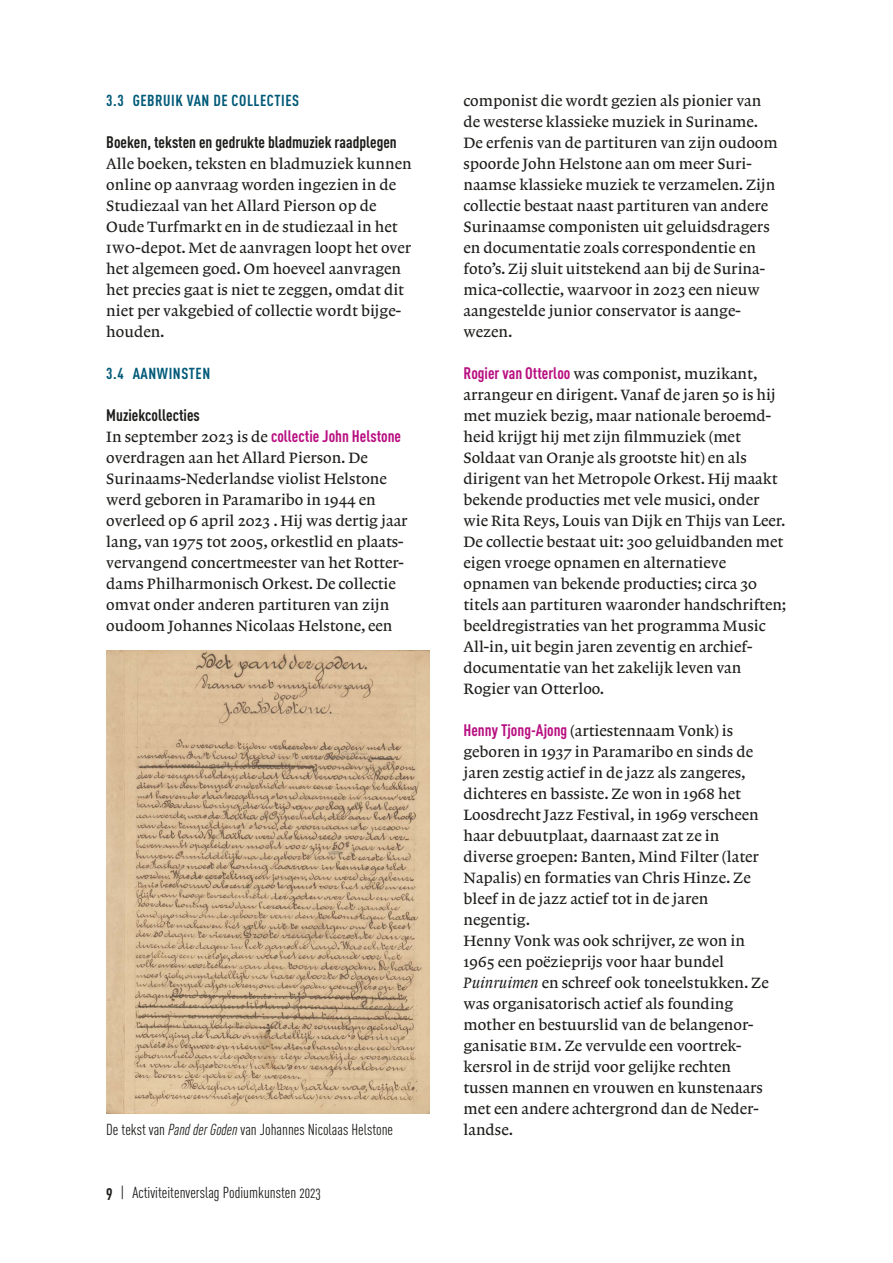
<style>
.page{position:relative;width:893px;height:1263px;background:#fff}
.page>*{position:absolute;margin:0;border:0;box-sizing:border-box;transform-origin:0 0}
.tk_2{font:700 16.5px "FFDIN Pro Cond";color:#1d1d1b}
.normaal{font:700 16.5px "FFDIN Pro Cond";color:#b80e80}
.normaal-2{font:15.75px/21px "Lexicon No 1 Roman A";color:#1d1d1b}
.bijschrift{font:15.75px "FFDIN Pro Cond";color:#1d1d1b}
.tk{font:700 15.75px "FFDIN Pro Cond";letter-spacing:.035em;color:#005a78}
.s1{font-family:"Lexicon No 1 Roman A";font-weight:400;font-size:15.75px;color:#1d1d1b}
.s2{font-family:"FFDIN Pro Cond";font-weight:700;font-size:16.5px;color:#b80e80}
.s3{font-family:"Lexicon No 1 Italic A"}
.s4{font-style:italic}
.s5{font-weight:700;font-size:16.5px}
</style>
<div class="page">
<img style="left:106px;top:650px;width:323px;height:464px">
<p class="tk" style="left:106px;top:88px;width:194px">3.3 GEBRUIK VAN DE COLLECTIES</p>
<p class="tk_2" style="left:106px;top:129px;width:292px">Boeken, teksten en gedrukte bladmuziek raadplegen</p>
<p class="normaal-2" style="left:106px;top:153px;width:307px">Alle boeken, teksten en bladmuziek kunnen online op aanvraag worden ingezien in de Studiezaal van het Allard Pierson op de Oude Turfmarkt en in de studiezaal in het IWO-depot. Met de aanvragen loopt het over het algemeen goed. Om hoeveel aanvragen het precies gaat is niet te zeggen, omdat dit niet per vakgebied of collectie wordt bijge&shy;houden.</p>
<p class="tk" style="left:106px;top:361px;width:105px">3.4 AANWINSTEN</p>
<p class="tk_2" style="left:106px;top:402px;width:95px">Muziekcollecties</p>
<p class="normaal" style="left:106px;top:423px;width:296px"><span class="s1">In september 2023 is de</span> collectie John Helstone</p>
<p class="normaal-2" style="left:106px;top:447px;width:303px">overdragen aan het Allard Pierson. De Surinaams-Nederlandse violist Helstone werd geboren in Paramaribo in 1944 en overleed op 6 april 2023 . Hij was dertig jaar lang, van 1975 tot 2005, orkestlid en plaats&shy;vervangend concertmeester van het Rotter&shy;dams Philharmonisch Orkest. De collectie omvat onder anderen partituren van zijn oudoom Johannes Nicolaas Helstone, een</p>
<p class="normaal-2" style="left:463px;top:90px;width:316px">componist die wordt gezien als pionier van de westerse klassieke muziek in Suriname.<br>De erfenis van de partituren van zijn oudoom spoorde John Helstone aan om meer Suri&shy;naamse klassieke muziek te verzamelen. Zijn collectie bestaat naast partituren van andere Surinaamse componisten uit geluidsdragers en documentatie zoals correspondentie en foto’s. Zij sluit uitstekend aan bij de Surina&shy;mica-collectie, waarvoor in 2023 een nieuw aangestelde junior conservator is aange&shy;wezen.</p>
<p class="normaal-2" style="left:463px;top:363px;width:324px"><span class="s2">Rogier van Otterloo</span> was componist, muzikant, arrangeur en dirigent. Vanaf de jaren 50 is hij met muziek bezig, maar nationale beroemd&shy;heid krijgt hij met zijn filmmuziek (met Soldaat van Oranje als grootste hit) en als dirigent van het Metropole Orkest. Hij maakt bekende producties met vele musici, onder wie Rita Reys, Louis van Dijk en Thijs van Leer.</p>
<p class="normaal-2" style="left:463px;top:531px;width:324px">De collectie bestaat uit: 300 geluidbanden met eigen vroege opnamen en alternatieve opnamen van bekende producties; circa 30 titels aan partituren waaronder handschriften; beeldregistraties van het programma Music All-in, uit begin jaren zeventig en archief&shy;documentatie van het zakelijk leven van Rogier van Otterloo.</p>
<p class="normaal-2" style="left:463px;top:720px;width:297px"><span class="s2">Henny Tjong-Ajong</span> (artiestennaam Vonk) is geboren in 1937 in Paramaribo en sinds de jaren zestig actief in de jazz als zangeres, dichteres en bassiste. Ze won in 1968 het Loosdrecht Jazz Festival, in 1969 verscheen haar debuutplaat, daarnaast zat ze in diverse groepen: Banten, Mind Filter (later Napalis) en formaties van Chris Hinze. Ze bleef in de jazz actief tot in de jaren negentig.</p>
<p class="normaal-2" style="left:463px;top:930px;width:307px">Henny Vonk was ook schrijver, ze won in 1965 een poëzieprijs voor haar bundel <span class="s3">Puinruimen</span> en schreef ook toneelstukken. Ze was organisatorisch actief als founding mother en bestuurslid van de belangenor&shy;ganisatie BIM. Ze vervulde een voortrek&shy;kersrol in de strijd voor gelijke rechten tussen mannen en vrouwen en kunstenaars met een andere achtergrond dan de Neder-</p>
<p class="bijschrift" style="left:106px;top:1118px;width:288px">De tekst van <span class="s4">Pand der Goden</span> van Johannes Nicolaas Helstone</p>
<p class="normaal-2" style="left:463px;top:1119px;width:51px">landse.</p>
<p class="bijschrift" style="left:106px;top:1181px;width:216px"><span class="s5">9</span> | Activiteitenverslag Podiumkunsten 2023</p>
</div>
